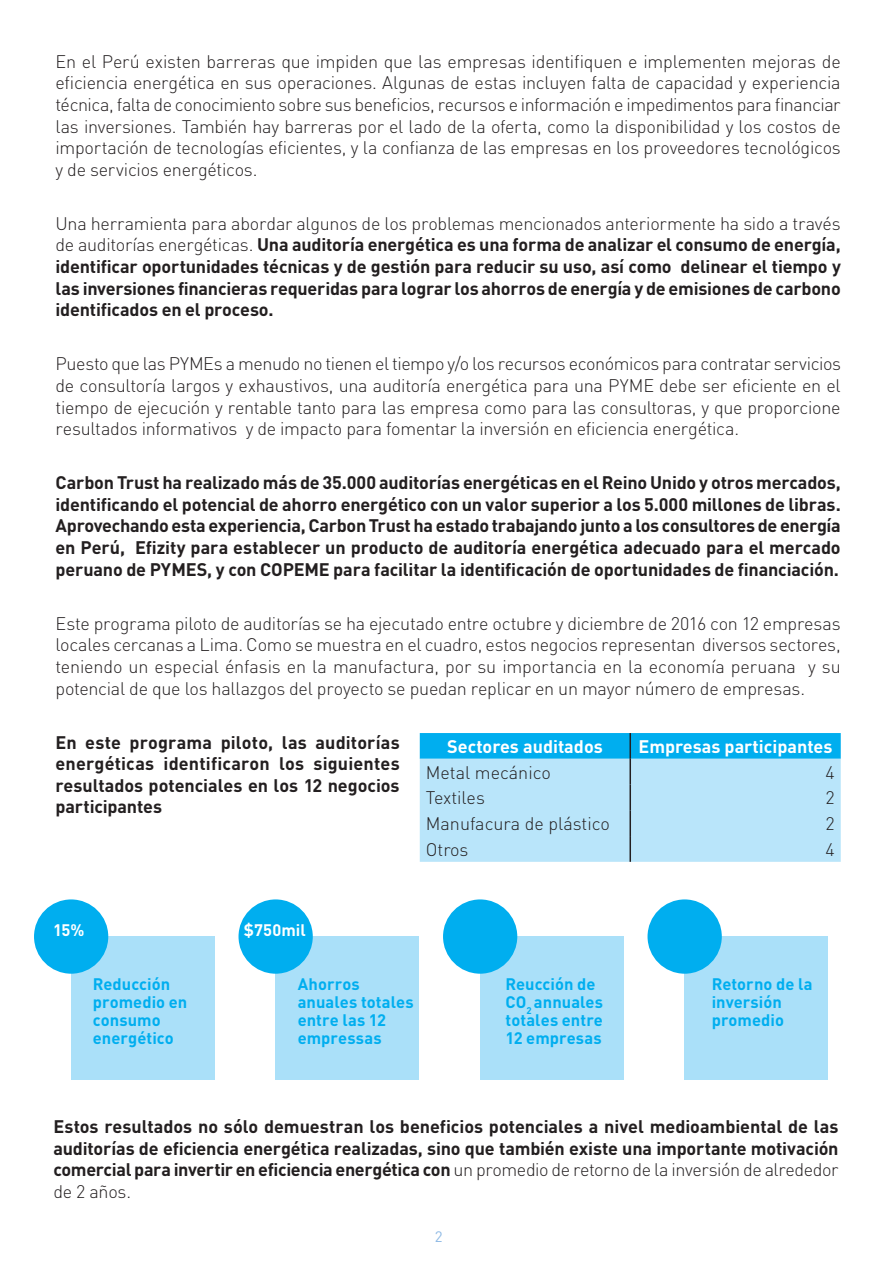
<style>
.page{position:relative;width:893px;height:1263px;background:#fff}
.page>*{position:absolute;margin:0;border:0;box-sizing:border-box;transform-origin:0 0}
.t1{font:300 18px/21.6px "DINOT";letter-spacing:-.015em;color:#231f20;text-align:justify}
.t2{font:700 18px/21.6px "DINOT";letter-spacing:-.01em;color:#231f20;text-align:justify}
.t3{font:700 18px "DINOT";color:#fff}
.T2___Body{font:700 16.5px/18px "DINOT";letter-spacing:.005em;color:#00aeef}
.T2___Body-2{font:700 16.5px "DINOT";letter-spacing:.005em;color:#fff}
.t4{font:15px "DINOT";color:#8fbae5}
.s1{font-weight:300}
</style>
<div class="page">
<div style="left:71px;top:936px;width:144px;height:144px;background:#aae0f9"></div>
<div style="left:685px;top:936px;width:143px;height:144px;background:#aae0f9"></div>
<div style="left:276px;top:936px;width:143px;height:144px;background:#aae0f9"></div>
<div style="left:480px;top:936px;width:144px;height:144px;background:#aae0f9"></div>
<div style="left:34px;top:899px;width:74px;height:75px;background:#00aeef;border-radius:50%"></div>
<div style="left:647px;top:899px;width:75px;height:75px;background:#00aeef;border-radius:50%"></div>
<div style="left:239px;top:899px;width:74px;height:75px;background:#00aeef;border-radius:50%"></div>
<div style="left:443px;top:899px;width:74px;height:75px;background:#00aeef;border-radius:50%"></div>
<svg style="left:420px;top:733px;width:421px;height:129px;background:#94daf7"></svg>
<hr style="left:629px;top:733px;width:2px;height:26px;background:#231f20">
<hr style="left:629px;top:759px;width:2px;height:25px;background:#231f20">
<hr style="left:629px;top:784px;width:2px;height:26px;background:#231f20">
<hr style="left:629px;top:810px;width:2px;height:26px;background:#231f20">
<hr style="left:629px;top:836px;width:2px;height:26px;background:#231f20">
<p class="t1" style="left:56px;top:50px;width:787px">En el Perú existen barreras que impiden que las empresas identifiquen e implementen mejoras de eficiencia energética en sus operaciones. Algunas de estas incluyen falta de capacidad y experiencia técnica, falta de conocimiento sobre sus beneficios, recursos e información e impedimentos para financiar las inversiones. También hay barreras por el lado de la oferta, como la disponibilidad y los costos de importación de tecnologías eficientes, y la confianza de las empresas en los proveedores tecnológicos y de servicios energéticos.</p>
<p class="t2" style="left:56px;top:212px;width:787px"><span class="s1">Una herramienta para abordar algunos de los problemas mencionados anteriormente ha sido a través de auditorías energéticas.</span> Una auditoría energética es una forma de analizar el consumo de energía, identificar oportunidades técnicas y de gestión para reducir su uso, así como delinear el tiempo y las inversiones financieras requeridas para lograr los ahorros de energía y de emisiones de carbono identificados en el proceso.</p>
<p class="t1" style="left:56px;top:353px;width:787px">Puesto que las PYMEs a menudo no tienen el tiempo y/o los recursos económicos para contratar servicios de consultoría largos y exhaustivos, una auditoría energética para una PYME debe ser eficiente en el tiempo de ejecución y rentable tanto para las empresa como para las consultoras, y que proporcione resultados informativos y de impacto para fomentar la inversión en eficiencia energética.</p>
<p class="t2" style="left:56px;top:471px;width:787px">Carbon Trust ha realizado más de 35.000 auditorías energéticas en el Reino Unido y otros mercados, identificando el potencial de ahorro energético con un valor superior a los 5.000 millones de libras.<br>Aprovechando esta experiencia, Carbon Trust ha estado trabajando junto a los consultores de energía en Perú, Efizity para establecer un producto de auditoría energética adecuado para el mercado peruano de PYMES, y con COPEME para facilitar la identificación de oportunidades de financiación.</p>
<p class="t1" style="left:56px;top:612px;width:787px">Este programa piloto de auditorías se ha ejecutado entre octubre y diciembre de 2016 con 12 empresas locales cercanas a Lima. Como se muestra en el cuadro, estos negocios representan diversos sectores, teniendo un especial énfasis en la manufactura, por su importancia en la economía peruana y su potencial de que los hallazgos del proyecto se puedan replicar en un mayor número de empresas.</p>
<p class="t2" style="left:56px;top:731px;width:346px">En este programa piloto, las auditorías energéticas identificaron los siguientes resultados potenciales en los 12 negocios participantes</p>
<p class="t3" style="left:447px;top:734px;width:157px">Sectores auditados</p>
<p class="t3" style="left:638px;top:734px;width:195px">Empresas participantes</p>
<p class="t1" style="left:426px;top:761px;width:127px">Metal mecánico</p>
<p class="t1" style="left:825px;top:761px;width:11px">4</p>
<p class="t1" style="left:426px;top:787px;width:61px">Textiles</p>
<p class="t1" style="left:825px;top:787px;width:11px">2</p>
<p class="t1" style="left:426px;top:813px;width:186px">Manufacura de plástico</p>
<p class="t1" style="left:825px;top:813px;width:11px">2</p>
<p class="t1" style="left:426px;top:838px;width:44px">Otros</p>
<p class="t1" style="left:825px;top:838px;width:11px">4</p>
<p class="T2___Body-2" style="left:53px;top:919px;width:33px">15%</p>
<p class="T2___Body-2" style="left:244px;top:919px;width:64px">$750mil</p>
<p class="T2___Body" style="left:93px;top:975px;width:96px">Reducción promedio en consumo energético</p>
<p class="T2___Body" style="left:298px;top:975px;width:118px">Ahorros anuales totales entre las 12 empressas</p>
<p class="T2___Body" style="left:505px;top:975px;width:99px">Reucción de<br>CO<sub>2</sub> annuales totales entre<br>12 empresas</p>
<p class="T2___Body" style="left:712px;top:975px;width:102px">Retorno de la inversión promedio</p>
<p class="t2" style="left:53px;top:1115px;width:787px">Estos resultados no sólo demuestran los beneficios potenciales a nivel medioambiental de las auditorías de eficiencia energética realizadas, sino que también existe una importante motivación comercial para invertir en eficiencia energética con <span class="s1">un promedio de retorno de la inversión de alrededor de 2 años.</span></p>
<p class="t4" style="left:435px;top:1227px;width:9px">2</p>
</div>
